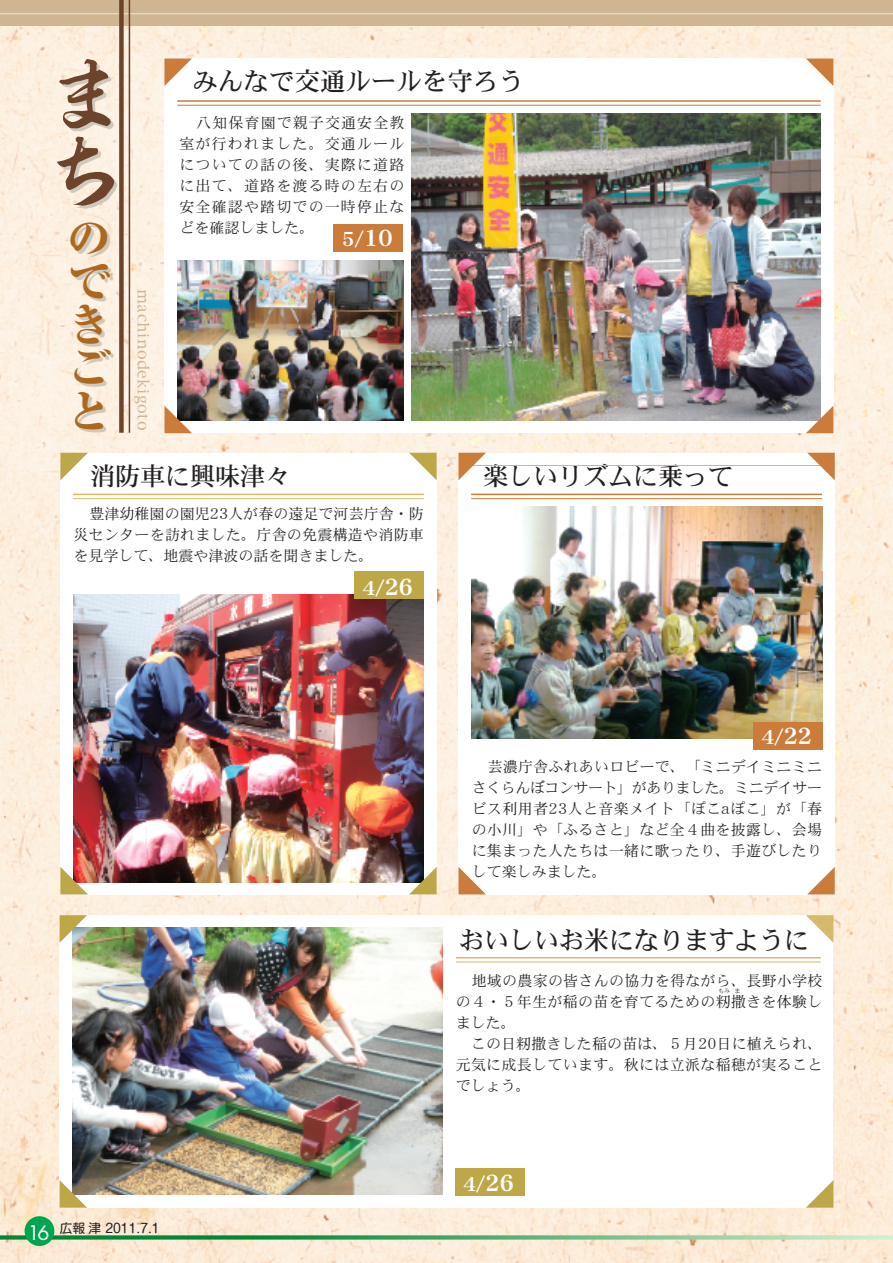
<style>
.page{position:relative;width:893px;height:1263px;background:#fff}
.page>*{position:absolute;margin:0;border:0;box-sizing:border-box;transform-origin:0 0}
.t1{font:87px/78.3px "Hakusyu Gyosyo";color:#6c432b}
.t2{font:800 43.5px/43.5px "Ryumin";color:#ad681e;text-align:justify}
.t3{font:25.5px "DFPHS Mincho CID W5";letter-spacing:-.02em;color:#231f20}
.t4{font:25.5px "DFPHS Mincho CID W5";color:#231f20}
.t5{font:19.5px "DFPHS Mincho CID W9";color:#fff}
.t6{font:15px/21px "DFPHS Mincho CID W3";letter-spacing:.015em;color:#231f20;text-align:justify}
.t7{font:15px "New York";letter-spacing:.03em;color:#cfb591}
.t8{font:12.75px "Shin M Go";color:#231f20}
.t9{font:6px "DFPHS Mincho CID W3";color:#231f20}
.s1{font-size:22.5px}
.s2{font-family:"Futura";font-size:19.5px;color:#fff}
</style>
<div class="page">
<img style="left:0;top:26px;width:893px;height:1237px">
<div style="left:164px;top:58px;width:669px;height:375px;background:#fff"></div>
<div style="left:60px;top:915px;width:773px;height:293px;background:#fff"></div>
<div style="left:60px;top:453px;width:377px;height:441px;background:#fff"></div>
<hr style="left:73px;top:494px;width:351px;height:1px;background:#d4ba6a">
<hr style="left:73px;top:498px;width:351px;height:1px;background:#d4ba6a">
<img style="left:73px;top:594px;width:351px;height:288px">
<svg style="left:60px;top:453px;width:28px;height:27px"></svg>
<svg style="left:60px;top:867px;width:28px;height:27px"></svg>
<svg style="left:409px;top:867px;width:28px;height:27px"></svg>
<svg style="left:409px;top:453px;width:28px;height:27px"></svg>
<img style="left:411px;top:114px;width:410px;height:306px">
<svg style="left:806px;top:406px;width:27px;height:27px"></svg>
<hr style="left:456px;top:957px;width:365px;height:1px;background:#d4ba6a">
<hr style="left:456px;top:961px;width:365px;height:1px;background:#d4ba6a">
<div style="left:458px;top:453px;width:377px;height:441px;background:#fff"></div>
<img style="left:72px;top:928px;width:370px;height:267px">
<img style="left:177px;top:260px;width:226px;height:160px">
<svg style="left:164px;top:58px;width:28px;height:28px"></svg>
<svg style="left:164px;top:406px;width:28px;height:27px"></svg>
<svg style="left:806px;top:58px;width:27px;height:28px"></svg>
<img style="left:472px;top:506px;width:350px;height:232px">
<div style="left:0;top:0;width:893px;height:26px;background:#cfb591"></div>
<svg style="left:0;top:1235px;width:893px;height:4px;background:#5db278"></svg>
<div style="left:25px;top:1216px;width:29px;height:30px;background:#00a54f;border-radius:50%"></div>
<div style="left:333px;top:224px;width:70px;height:28px;background:#cb7b3a"></div>
<div style="left:354px;top:571px;width:70px;height:28px;background:#bea747"></div>
<hr style="left:177px;top:100px;width:644px;height:2px;background:#cb7b3a">
<hr style="left:177px;top:105px;width:644px;height:1px;background:#cb7b3a">
<hr style="left:0;top:13px;width:893px;height:1px;background:#e5d7c2">
<hr style="left:129px;top:0;width:1px;height:433px;background:#6c432b">
<div style="left:119px;top:0;width:5px;height:433px;background:#6c432b"></div>
<svg style="left:806px;top:1180px;width:27px;height:28px"></svg>
<svg style="left:806px;top:915px;width:27px;height:27px"></svg>
<svg style="left:60px;top:915px;width:27px;height:28px"></svg>
<svg style="left:60px;top:1180px;width:27px;height:28px"></svg>
<div style="left:455px;top:1168px;width:70px;height:28px;background:#bea747"></div>
<hr style="left:471px;top:494px;width:351px;height:1px;background:#cb7b3a">
<hr style="left:471px;top:498px;width:351px;height:1px;background:#cb7b3a">
<svg style="left:458px;top:453px;width:28px;height:27px"></svg>
<svg style="left:458px;top:867px;width:28px;height:27px"></svg>
<svg style="left:807px;top:867px;width:28px;height:27px"></svg>
<svg style="left:807px;top:453px;width:28px;height:27px"></svg>
<div style="left:753px;top:722px;width:69px;height:28px;background:#cb7b3a"></div>
<h1 class="t1" style="left:43px;top:51px;width:88px">まち</h1>
<h2 class="t2" style="left:67px;top:214px;width:45px">のできごと</h2>
<p class="t7" style="left:153px;top:289px;width:143px;rotate:90deg">machinodekigoto</p>
<h3 class="t4" style="left:192px;top:67px;width:333px">みんなで交通ルールを守ろう</h3>
<p class="t6" style="left:179px;top:112px;width:227px;text-indent:17px">八知保育園で親子交通安全教室が行われました。交通ルールについての話の後、実際に道路に出て、道路を渡る時の左右の安全確認や踏切での一時停止などを確認しました。</p>
<h3 class="t5" style="left:342px;top:229px;width:52px">5/<span class="s1">10</span></h3>
<h3 class="t3" style="left:90px;top:462px;width:202px">消防車に興味津々</h3>
<p class="t6" style="left:74px;top:503px;width:352px;text-indent:16px">豊津幼稚園の園児23人が春の遠足で河芸庁舎・防災センターを訪れました。庁舎の免震構造や消防車を見学して、地震や津波の話を聞きました。</p>
<h3 class="t5" style="left:363px;top:577px;width:52px">4/<span class="s1">26</span></h3>
<h3 class="t3" style="left:483px;top:462px;width:252px">楽しいリズムに乗って</h3>
<p class="t8" style="left:28px;top:1219px;width:134px"><span class="s2">16</span> 広報津 2011.7.1</p>
<h3 class="t5" style="left:762px;top:727px;width:52px">4/<span class="s1">22</span></h3>
<p class="t6" style="left:472px;top:756px;width:352px;text-indent:16px">芸濃庁舎ふれあいロビーで、「ミニデイミニミニさくらんぼコンサート」がありました。ミニデイサービス利用者23人と音楽メイト「ぽこaぽこ」が「春の小川」や「ふるさと」など全４曲を披露し、会場に集まった人たちは一緒に歌ったり、手遊びしたりして楽しみました。</p>
<h3 class="t3" style="left:459px;top:925px;width:352px">おいしいお米になりますように</h3>
<p class="t6" style="left:456px;top:969px;width:368px;text-indent:16px">地域の農家の皆さんの協力を得ながら、長野小学校の４・５年生が稲の苗を育てるための籾撒きを体験しました。</p>
<p class="t6" style="left:456px;top:1032px;width:368px;text-indent:15px">この日籾撒きした稲の苗は、５月20日に植えられ、元気に成長しています。秋には立派な稲穂が実ることでしょう。</p>
<p class="t9" style="left:718px;top:987px;width:24px">もみ ま</p>
<h3 class="t5" style="left:464px;top:1174px;width:52px">4/<span class="s1">26</span></h3>
</div>
